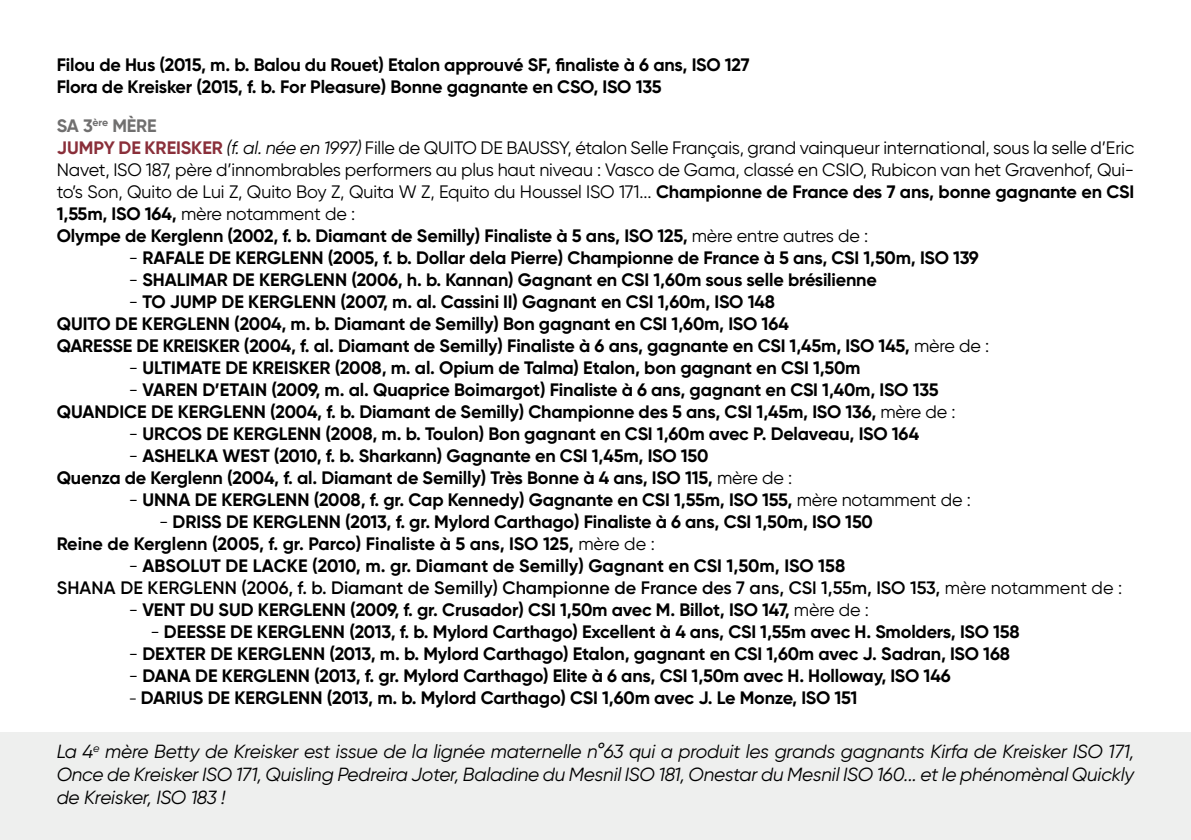
<style>
.page{position:relative;width:1191px;height:840px;background:#fff}
.page>*{position:absolute;margin:0;border:0;box-sizing:border-box;transform-origin:0 0}
.t1{font:italic 19px/22.8px "Gilroy";letter-spacing:-.01em;color:#000;text-align:justify}
.t2{font:700 18px/22px "Gilroy";letter-spacing:-.01em;color:#000}
.t3{font:18px/22px "Gilroy";letter-spacing:-.01em;color:#000}
.t4{font:600 18px/22px "Gilroy";color:#000}
.s1{font-weight:700;color:#706f6f}
.s2{font-weight:700;color:#8a2f3a}
.s3{font-style:italic}
.s4{font-weight:700}
.s5{font-weight:400}
.s6{font-weight:400;font-size:16px}
</style>
<div class="page">
<div style="left:0;top:731px;width:1191px;height:108px;background:#eeefee"></div>
<p class="t2" style="left:57px;top:53px;width:694px">Filou de Hus (2015, m. b. Balou du Rouet) Etalon approuvé SF, finaliste à 6 ans, ISO 127<br>Flora de Kreisker (2015, f. b. For Pleasure) Bonne gagnante en CSO, ISO 135</p>
<p class="t3" style="left:57px;top:114px;width:1079px"><span class="s1">SA 3</span><sup>ère</sup> <span class="s1">MÈRE<br></span><span class="s2">JUMPY DE KREISKER</span> <span class="s3">(f. al. née en 1997)</span> Fille de QUITO DE BAUSSY, étalon Selle Français, grand vainqueur international, sous la selle d’Eric Navet, ISO 187, père d’innombrables performers au plus haut niveau : Vasco de Gama, classé en CSIO, Rubicon van het Gravenhof, Qui&shy;to’s Son, Quito de Lui Z, Quito Boy Z, Quita W Z, Equito du Houssel ISO 171... <span class="s4">Championne de France des 7 ans, bonne gagnante en CSI 1,55m, ISO 164,</span> mère notamment de :<br><span class="s4">Olympe de Kerglenn (2002, f. b. Diamant de Semilly) Finaliste à 5 ans, ISO 125,</span> mère entre autres de :</p>
<p class="t2" style="left:129px;top:246px;width:851px"><span class="s5">-</span> RAFALE DE KERGLENN (2005, f. b. Dollar dela Pierre) Championne de France à 5 ans, CSI 1,50m, ISO 139</p>
<p class="t2" style="left:129px;top:268px;width:749px"><span class="s5">-</span> SHALIMAR DE KERGLENN (2006, h. b. Kannan) Gagnant en CSI 1,60m sous selle brésilienne</p>
<p class="t2" style="left:57px;top:290px;width:934px;text-indent:72px"><span class="s5">-</span> TO JUMP DE KERGLENN (2007, m. al. Cassini II) Gagnant en CSI 1,60m, ISO 148<br>QUITO DE KERGLENN (2004, m. b. Diamant de Semilly) Bon gagnant en CSI 1,60m, ISO 164<br>QARESSE DE KREISKER (2004, f. al. Diamant de Semilly) Finaliste à 6 ans, gagnante en CSI 1,45m, ISO 145, <span class="s5">mère de :</span></p>
<p class="t2" style="left:129px;top:356px;width:733px"><span class="s5">-</span> ULTIMATE DE KREISKER (2008, m. al. Opium de Talma) Etalon, bon gagnant en CSI 1,50m</p>
<p class="t2" style="left:57px;top:378px;width:900px;text-indent:72px"><span class="s5">-</span> VAREN D’ETAIN (2009, m. al. Quaprice Boimargot) Finaliste à 6 ans, gagnant en CSI 1,40m, ISO 135<br>QUANDICE DE KERGLENN (2004, f. b. Diamant de Semilly) Championne des 5 ans, CSI 1,45m, ISO 136, <span class="s5">mère de :</span></p>
<p class="t2" style="left:129px;top:422px;width:792px"><span class="s5">-</span> URCOS DE KERGLENN (2008, m. b. Toulon) Bon gagnant en CSI 1,60m avec P. Delaveau, ISO 164</p>
<p class="t2" style="left:57px;top:444px;width:737px;text-indent:72px"><span class="s5">-</span> ASHELKA WEST (2010, f. b. Sharkann) Gagnante en CSI 1,45m, ISO 150<br>Quenza de Kerglenn (2004, f. al. Diamant de Semilly) Très Bonne à 4 ans, ISO 115, <span class="s5">mère de :</span></p>
<p class="t2" style="left:129px;top:488px;width:843px"><span class="s5">-</span> UNNA DE KERGLENN (2008, f. gr. Cap Kennedy) Gagnante en CSI 1,55m, ISO 155, <span class="s5">mère notamment de :</span></p>
<p class="t2" style="left:57px;top:510px;width:817px;text-indent:102px"><span class="s5">-</span> DRISS DE KERGLENN (2013, f. gr. Mylord Carthago) Finaliste à 6 ans, CSI 1,50m, ISO 150<br>Reine de Kerglenn (2005, f. gr. Parco) Finaliste à 5 ans, ISO 125, <span class="s5">mère de :</span></p>
<p class="t4" style="left:57px;top:554px;width:1067px;text-indent:72px"><span class="s5">-</span> <span class="s4">ABSOLUT DE LACKE (2010, m. gr. Diamant de Semilly) Gagnant en CSI 1,50m, ISO 158<br></span>SHANA DE KERGLENN (2006, f. b. Diamant de Semilly) Championne de France des 7 ans, CSI 1,55m, ISO 153, <span class="s5">mère notamment de :</span></p>
<p class="t2" style="left:129px;top:598px;width:742px"><span class="s5">-</span> VENT DU SUD KERGLENN (2009, f. gr. Crusador) CSI 1,50m avec M. Billot, ISO 147, <span class="s5">mère de :</span></p>
<p class="t2" style="left:150px;top:620px;width:871px"><span class="s5">-</span> DEESSE DE KERGLENN (2013, f. b. Mylord Carthago) Excellent à 4 ans, CSI 1,55m avec H. Smolders, ISO 158</p>
<p class="t2" style="left:129px;top:642px;width:882px"><span class="s5">-</span> DEXTER DE KERGLENN (2013, m. b. Mylord Carthago) Etalon, gagnant en CSI 1,60m avec J. Sadran, ISO 168</p>
<p class="t2" style="left:129px;top:664px;width:823px"><span class="s5">-</span> DANA DE KERGLENN (2013, f. gr. Mylord Carthago) Elite à 6 ans, CSI 1,50m avec H. Holloway, ISO 146</p>
<p class="t2" style="left:129px;top:686px;width:730px"><span class="s6">-</span> DARIUS DE KERGLENN (2013, m. b. Mylord Carthago) CSI 1,60m avec J. Le Monze, ISO 151</p>
<p class="t1" style="left:57px;top:739px;width:1079px">La 4<sup>e</sup> mère Betty de Kreisker est issue de la lignée maternelle n°63 qui a produit les grands gagnants Kirfa de Kreisker ISO 171, Once de Kreisker ISO 171, Quisling Pedreira Joter, Baladine du Mesnil ISO 181, Onestar du Mesnil ISO 160... et le phénomènal Quickly de Kreisker, ISO 183 !</p>
</div>
